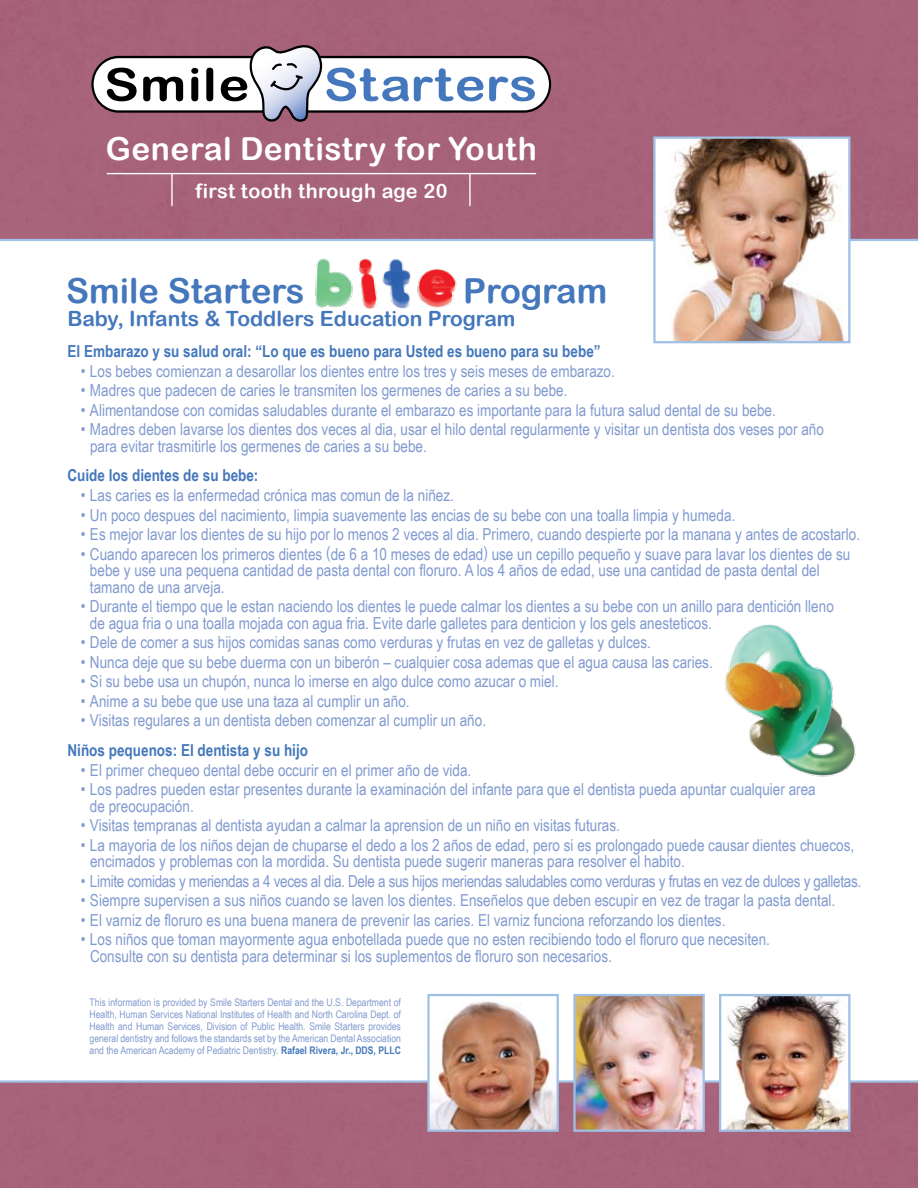
<style>
.page{position:relative;width:918px;height:1188px;background:#fff}
.page>*{position:absolute;margin:0;border:0;box-sizing:border-box;transform-origin:0 0}
.t1{font:34.5px "Arial Rounded MT Bold";color:#47b}
.t2{font:31.8px "Arial Rounded MT Bold";letter-spacing:.015em;color:#fff}
.t3{font:21px "Arial Rounded MT Bold";color:#47b}
.t4{font:19.8px "Arial Rounded MT Bold";letter-spacing:.02em;color:#fff}
.t5{font:16.5px/16.5px "Arial Narrow";color:#819acf}
.t6{font:700 16.5px "Arial Narrow";color:#47b}
.t7{font:16.5px "Arial Narrow";letter-spacing:-.02em;color:#819acf}
.t8{font:10.5px/12px "Arial Narrow";color:#819acf;text-align:justify}
.s1{font-weight:700;color:#47b}
</style>
<div class="page">
<div style="left:0;top:1083px;width:918px;height:105px;background:#a7637a"></div>
<div style="left:0;top:0;width:918px;height:239px;background:#a7637a"></div>
<div style="left:93px;top:57px;width:457px;height:55px;background:#fff;border-radius:27px"></div>
<div style="left:91px;top:56px;width:460px;height:57px;border:2px solid #000;border-radius:27px"></div>
<svg style="left:107px;top:68px;width:30px;height:33px"></svg>
<svg style="left:143px;top:77px;width:40px;height:24px"></svg>
<svg style="left:191px;top:68px;width:7px;height:33px"></svg>
<svg style="left:206px;top:68px;width:7px;height:33px"></svg>
<svg style="left:489px;top:77px;width:46px;height:24px"></svg>
<svg style="left:221px;top:45px;width:262px;height:77px"></svg>
<hr style="left:107px;top:173px;width:429px;height:1px;background:#fff">
<hr style="left:171px;top:174px;width:2px;height:32px;background:#fff">
<hr style="left:469px;top:174px;width:2px;height:32px;background:#fff">
<hr style="left:0;top:239px;width:918px;height:2px;background:#a1c0e5">
<hr style="left:0;top:1080px;width:918px;height:3px;background:#a1c0e5">
<img style="left:576px;top:997px;width:126px;height:132px">
<div style="left:573px;top:994px;width:132px;height:138px;border:2px solid #a1c0e5"></div>
<img style="left:430px;top:1001px;width:126px;height:128px">
<div style="left:427px;top:994px;width:132px;height:138px;border:2px solid #a1c0e5"></div>
<img style="left:656px;top:139px;width:191px;height:201px">
<div style="left:653px;top:136px;width:197px;height:207px;border:2px solid #a1c0e5"></div>
<img style="left:722px;top:997px;width:125px;height:132px">
<div style="left:719px;top:994px;width:131px;height:138px;border:2px solid #a1c0e5"></div>
<img style="left:724px;top:624px;width:132px;height:153px">
<img style="left:315px;top:258px;width:142px;height:51px">
<h2 class="t2" style="left:106px;top:129px;width:433px">General Dentistry for Youth</h2>
<p class="t4" style="left:195px;top:180px;width:253px">first tooth through age 20</p>
<h1 class="t1" style="left:66px;top:270px;width:240px">Smile Starters</h1>
<h1 class="t1" style="left:463px;top:270px;width:146px">Program</h1>
<p class="t3" style="left:68px;top:306px;width:450px">Baby, Infants &amp; Toddlers Education Program</p>
<p class="t6" style="left:68px;top:341px;width:535px">El Embarazo y su salud oral: “Lo que es bueno para Usted es bueno para su bebe”</p>
<p class="t5" style="left:81px;top:363px;width:535px">• Los bebes comienzan a desarollar los dientes entre los tres y seis meses de embarazo.</p>
<p class="t5" style="left:81px;top:382px;width:488px">• Madres que padecen de caries le transmiten los germenes de caries a su bebe.</p>
<p class="t5" style="left:81px;top:402px;width:696px">• Alimentandose con comidas saludables durante el embarazo es importante para la futura salud dental de su bebe.</p>
<p class="t5" style="left:90px;top:421px;width:736px;text-indent:-9px">• Madres deben lavarse los dientes dos veces al dia, usar el hilo dental regularmente y visitar un dentista dos veses por año para evitar trasmitirle los germenes de caries a su bebe.</p>
<p class="t6" style="left:68px;top:466px;width:192px">Cuide los dientes de su bebe:</p>
<p class="t5" style="left:81px;top:487px;width:374px">• Las caries es la enfermedad crónica mas comun de la niñez.</p>
<p class="t5" style="left:81px;top:507px;width:656px">• Un poco despues del nacimiento, limpia suavemente las encias de su bebe con una toalla limpia y humeda.</p>
<p class="t5" style="left:81px;top:526px;width:781px">• Es mejor lavar los dientes de su hijo por lo menos 2 veces al dia. Primero, cuando despierte por la manana y antes de acostarlo.</p>
<p class="t5" style="left:90px;top:546px;width:762px;text-indent:-9px">• Cuando aparecen los primeros dientes (de 6 a 10 meses de edad) use un cepillo pequeño y suave para lavar los dientes de su bebe y use una pequena cantidad de pasta dental con floruro. A los 4 años de edad, use una cantidad de pasta dental del tamano de una arveja.</p>
<p class="t5" style="left:90px;top:598px;width:745px;text-indent:-9px">• Durante el tiempo que le estan naciendo los dientes le puede calmar los dientes a su bebe con un anillo para dentición lleno de agua fria o una toalla mojada con agua fria. Evite darle galletes para denticion y los gels anesteticos.</p>
<p class="t5" style="left:81px;top:634px;width:572px">• Dele de comer a sus hijos comidas sanas como verduras y frutas en vez de galletas y dulces.</p>
<p class="t5" style="left:81px;top:654px;width:633px">• Nunca deje que su bebe duerma con un biberón – cualquier cosa ademas que el agua causa las caries.</p>
<p class="t5" style="left:81px;top:673px;width:479px">• Si su bebe usa un chupón, nunca lo imerse en algo dulce como azucar o miel.</p>
<p class="t5" style="left:81px;top:693px;width:330px">• Anime a su bebe que use una taza al cumplir un año.</p>
<p class="t5" style="left:81px;top:712px;width:407px">• Visitas regulares a un dentista deben comenzar al cumplir un año.</p>
<p class="t6" style="left:68px;top:740px;width:242px">Niños pequenos: El dentista y su hijo</p>
<p class="t5" style="left:81px;top:762px;width:392px">• El primer chequeo dental debe occurir en el primer año de vida.</p>
<p class="t5" style="left:90px;top:781px;width:727px;text-indent:-9px">• Los padres pueden estar presentes durante la examinación del infante para que el dentista pueda apuntar cualquier area de preocupación.</p>
<p class="t5" style="left:81px;top:817px;width:540px">• Visitas tempranas al dentista ayudan a calmar la aprension de un niño en visitas futuras.</p>
<p class="t5" style="left:90px;top:837px;width:766px;text-indent:-9px">• La mayoria de los niños dejan de chuparse el dedo a los 2 años de edad, pero si es prolongado puede causar dientes chuecos, encimados y problemas con la mordida. Su dentista puede sugerir maneras para resolver el habito.</p>
<p class="t7" style="left:81px;top:872px;width:782px">• Limite comidas y meriendas a 4 veces al dia. Dele a sus hijos meriendas saludables como verduras y frutas en vez de dulces y galletas.</p>
<p class="t5" style="left:81px;top:892px;width:756px">• Siempre supervisen a sus niños cuando se laven los dientes. Enseñelos que deben escupir en vez de tragar la pasta dental.</p>
<p class="t5" style="left:81px;top:912px;width:646px">• El varniz de floruro es una buena manera de prevenir las caries. El varniz funciona reforzando los dientes.</p>
<p class="t5" style="left:90px;top:931px;width:681px;text-indent:-9px">• Los niños que toman mayormente agua enbotellada puede que no esten recibiendo todo el floruro que necesiten.<br>Consulte con su dentista para determinar si los suplementos de floruro son necesarios.</p>
<p class="t8" style="left:90px;top:996px;width:313px">This information is provided by Smile Starters Dental and the U.S. Department of Health, Human Services National Institutes of Health and North Carolina Dept. of Health and Human Services, Division of Public Health. Smile Starters provides general dentistry and follows the standards set by the American Dental Association and the American Academy of Pediatric Dentistry. <span class="s1">Rafael Rivera, Jr., DDS, PLLC</span></p>
</div>
